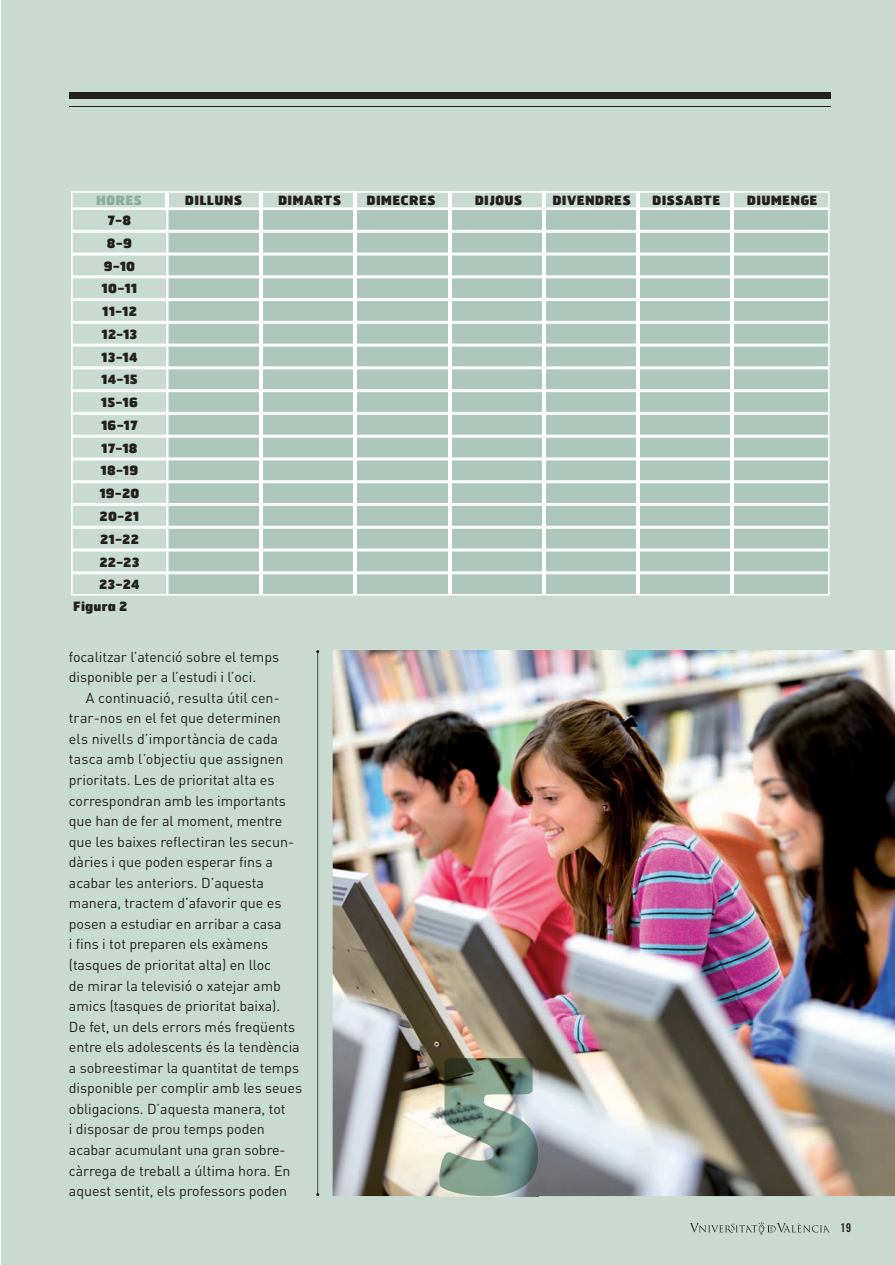
<style>
.page{position:relative;width:895px;height:1265px;background:#fff}
.page>*{position:absolute;margin:0;border:0;box-sizing:border-box;transform-origin:0 0}
.t1{font:14.25px/20.5px "DIN";letter-spacing:-.005em;color:#231f20}
.t2{font:900 12.75px/22.8px "Hermes";letter-spacing:.02em;color:#231f20;text-align:center}
.t3{font:900 12.75px "Hermes";letter-spacing:.015em;color:#8baea1}
.t4{font:12px "Trade Gothic Bold Cond Twenty";color:#231f20}
</style>
<div class="page">
<div style="left:1px;top:0;width:894px;height:1265px;background:#c9dad1"></div>
<svg style="left:689px;top:1222px;width:141px;height:12px"></svg>
<hr style="left:69px;top:106px;width:761px;height:1px;background:#231f20">
<div style="left:69px;top:92px;width:761px;height:6px;background:#231f20"></div>
<hr style="left:317px;top:651px;width:1px;height:544px;background:#231f20">
<svg style="left:71px;top:191px;width:758px;height:404px"></svg>
<hr style="left:259px;top:192px;width:3px;height:403px;background:#fff">
<hr style="left:354px;top:192px;width:3px;height:403px;background:#fff">
<hr style="left:448px;top:192px;width:3px;height:403px;background:#fff">
<hr style="left:542px;top:192px;width:3px;height:403px;background:#fff">
<hr style="left:636px;top:192px;width:3px;height:403px;background:#fff">
<hr style="left:730px;top:192px;width:3px;height:403px;background:#fff">
<hr style="left:166px;top:192px;width:3px;height:17px;background:#fff">
<img style="left:333px;top:650px;width:562px;height:546px">
<img style="left:439px;top:1058px;width:99px;height:138px">
<p class="t3" style="left:96px;top:192px;width:47px">HORES</p>
<p class="t2" style="left:185px;top:189px;width:59px">DILLUNS</p>
<p class="t2" style="left:278px;top:189px;width:65px">DIMARTS</p>
<p class="t2" style="left:366px;top:189px;width:71px">DIMECRES</p>
<p class="t2" style="left:475px;top:189px;width:49px">DIJOUS</p>
<p class="t2" style="left:552px;top:189px;width:80px">DIVENDRES</p>
<p class="t2" style="left:652px;top:189px;width:70px">DISSABTE</p>
<p class="t2" style="left:747px;top:189px;width:72px">DIUMENGE</p>
<p class="t2" style="left:99px;top:208px;width:42px">7-8<br>8-9<br>9-10<br>10-11<br>11-12<br>12-13<br>13-14<br>14-15<br>15-16<br>16-17<br>17-18<br>18-19<br>19-20<br>20-21<br>21-22<br>22-23<br>23-24</p>
<p class="t2" style="left:73px;top:595px;width:56px">Figura 2</p>
<p class="t1" style="left:69px;top:646px;width:212px">focalitzar l’atenció sobre el temps disponible per a l’estudi i l’oci.</p>
<p class="t1" style="left:69px;top:687px;width:235px;text-indent:17px">A continuació, resulta útil cen&shy;trar-nos en el fet que determinen els nivells d’importància de cada tasca amb l’objectiu que assignen prioritats. Les de prioritat alta es correspondran amb les importants que han de fer al moment, mentre que les baixes reflectiran les secun&shy;dàries i que poden esperar fins a acabar les anteriors. D’aquesta manera, tractem d’afavorir que es posen a estudiar en arribar a casa<br>i fins i tot preparen els exàmens (tasques de prioritat alta) en lloc<br>de mirar la televisió o xatejar amb amics (tasques de prioritat baixa).<br>De fet, un dels errors més freqüents entre els adolescents és la tendència a sobreestimar la quantitat de temps disponible per complir amb les seues obligacions. D’aquesta manera, tot<br>i disposar de prou temps poden acabar acumulant una gran sobre&shy;càrrega de treball a última hora. En aquest sentit, els professors poden</p>
<p class="t4" style="left:840px;top:1221px;width:12px">19</p>
</div>
